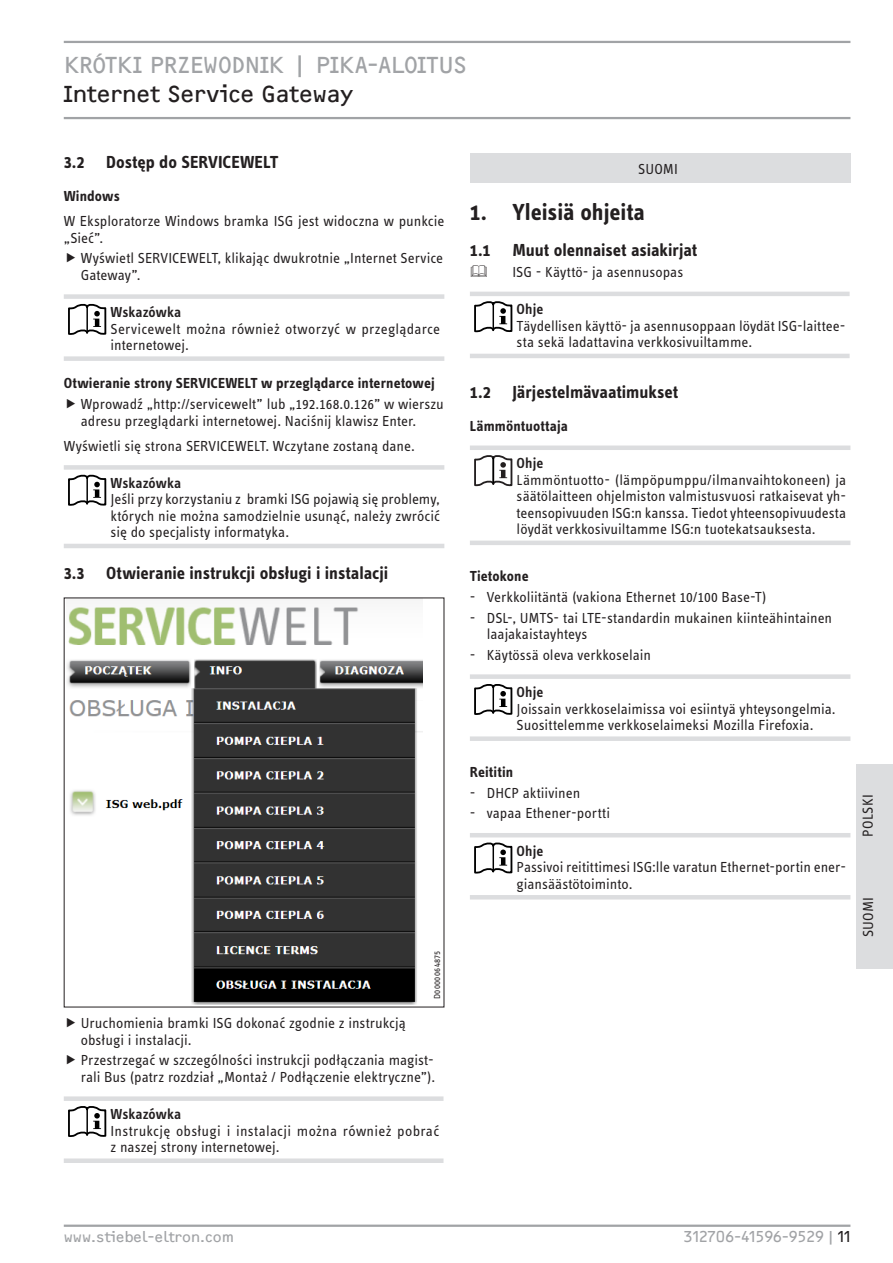
<style>
.page{position:relative;width:893px;height:1263px;background:#fff}
.page>*{position:absolute;margin:0;border:0;box-sizing:border-box;transform-origin:0 0}
.t1{font:24px "F2 FOCR Bczyk Com";letter-spacing:-.01em;color:#a1a3a6}
.t2{font:24px "F2 FOCR Bczyk Com";color:#231f20}
.t3{font:700 24px "STE Info Text";color:#231f20}
.t4{font:700 18px "STE Info Text";color:#231f20}
.t5{font:15px/16.5px "STE Info Text";color:#231f20}
.t6{font:700 15px "STE Info Text";letter-spacing:.005em;color:#231f20}
.t7{font:600 15px "STE Info Text";letter-spacing:.005em;color:#231f20}
.t8{font:15px "F2 FOCR Bczyk Com";color:#a1a3a6}
.t9{font:9px "STE Info Text";letter-spacing:.04em;color:#231f20}
.s1{color:#231f20}
</style>
<div class="page">
<hr style="left:64px;top:1224px;width:786px;height:3px;background:#a1a3a6">
<hr style="left:64px;top:41px;width:786px;height:2px;background:#a1a3a6">
<hr style="left:64px;top:117px;width:786px;height:2px;background:#a1a3a6">
<div style="left:857px;top:866px;width:36px;height:102px;background:#dcdddf"></div>
<div style="left:64px;top:294px;width:380px;height:5px;background:#dcdddf"></div>
<div style="left:64px;top:356px;width:380px;height:5px;background:#dcdddf"></div>
<svg style="left:68px;top:304px;width:38px;height:31px"></svg>
<hr style="left:86px;top:307px;width:2px;height:25px;background:#000">
<div style="left:64px;top:465px;width:380px;height:5px;background:#dcdddf"></div>
<hr style="left:64px;top:544px;width:380px;height:4px;background:#dcdddf">
<svg style="left:68px;top:475px;width:38px;height:31px"></svg>
<hr style="left:86px;top:478px;width:2px;height:24px;background:#000">
<img style="left:67px;top:607px;width:355px;height:398px">
<div style="left:64px;top:1096px;width:379px;height:5px;background:#dcdddf"></div>
<div style="left:64px;top:1158px;width:379px;height:5px;background:#dcdddf"></div>
<svg style="left:68px;top:1106px;width:38px;height:31px"></svg>
<hr style="left:86px;top:1109px;width:2px;height:25px;background:#000">
<div style="left:470px;top:153px;width:380px;height:29px;background:#dcdddf"></div>
<hr style="left:470px;top:292px;width:380px;height:4px;background:#dcdddf">
<hr style="left:470px;top:354px;width:380px;height:4px;background:#dcdddf">
<svg style="left:474px;top:301px;width:38px;height:31px"></svg>
<div style="left:470px;top:445px;width:380px;height:5px;background:#dcdddf"></div>
<hr style="left:470px;top:541px;width:380px;height:4px;background:#dcdddf">
<svg style="left:474px;top:455px;width:38px;height:31px"></svg>
<hr style="left:492px;top:458px;width:2px;height:25px;background:#000">
<div style="left:470px;top:674px;width:380px;height:5px;background:#dcdddf"></div>
<div style="left:470px;top:736px;width:380px;height:5px;background:#dcdddf"></div>
<svg style="left:474px;top:684px;width:38px;height:31px"></svg>
<hr style="left:470px;top:833px;width:380px;height:4px;background:#dcdddf">
<hr style="left:470px;top:895px;width:380px;height:4px;background:#dcdddf">
<svg style="left:474px;top:842px;width:38px;height:31px"></svg>
<div style="left:857px;top:765px;width:36px;height:102px;background:#dcdddf"></div>
<h1 class="t1" style="left:64px;top:51px;width:404px">KRÓTKI PRZEWODNIK | PIKA-ALOITUS</h1>
<h1 class="t2" style="left:64px;top:80px;width:291px">Internet Service Gateway</h1>
<p class="t4" style="left:64px;top:151px;width:216px">3.2 Dostęp do SERVICEWELT</p>
<p class="t6" style="left:64px;top:187px;width:58px">Windows</p>
<p class="t5" style="left:64px;top:213px;width:382px">W Eksploratorze Windows bramka ISG jest widoczna w punkcie „Sieć”.</p>
<p class="t5" style="left:81px;top:250px;width:364px">Wyświetl SERVICEWELT, klikając dwukrotnie „Internet Service<br>Gateway”.</p>
<p class="t7" style="left:111px;top:303px;width:72px">Wskazówka</p>
<p class="t5" style="left:111px;top:320px;width:331px">Servicewelt można również otworzyć w przeglądarce internetowej.</p>
<p class="t6" style="left:64px;top:375px;width:372px">Otwieranie strony SERVICEWELT w przeglądarce internetowej</p>
<p class="t5" style="left:81px;top:396px;width:365px">Wprowadź „http://servicewelt” lub „192.168.0.126” w wierszu adresu przeglądarki internetowej. Naciśnij klawisz Enter.</p>
<p class="t5" style="left:64px;top:437px;width:353px">Wyświetli się strona SERVICEWELT. Wczytane zostaną dane.</p>
<p class="t7" style="left:111px;top:474px;width:72px">Wskazówka</p>
<p class="t5" style="left:111px;top:491px;width:331px;text-align:justify">Jeśli przy korzystaniu z bramki ISG pojawią się problemy, których nie można samodzielnie usunąć, należy zwrócić się do specjalisty informatyka.</p>
<p class="t4" style="left:64px;top:562px;width:326px">3.3 Otwieranie instrukcji obsługi i instalacji</p>
<p class="t9" style="left:432px;top:999px;width:50px;rotate:-90deg">D0000064875</p>
<p class="t5" style="left:81px;top:1015px;width:327px">Uruchomienia bramki ISG dokonać zgodnie z instrukcją obsługi i instalacji.</p>
<p class="t5" style="left:81px;top:1052px;width:356px">Przestrzegać w szczególności instrukcji podłączania magist&shy;rali Bus (patrz rozdział „Montaż / Podłączenie elektryczne”).</p>
<p class="t7" style="left:111px;top:1105px;width:72px">Wskazówka</p>
<p class="t5" style="left:111px;top:1122px;width:330px">Instrukcję obsługi i instalacji można również pobrać z naszej strony internetowej.</p>
<p class="t5" style="left:638px;top:160px;width:41px">SUOMI</p>
<h1 class="t3" style="left:470px;top:198px;width:177px">1. Yleisiä ohjeita</h1>
<p class="t4" style="left:470px;top:240px;width:229px">1.1 Muut olennaiset asiakirjat</p>
<p class="t5" style="left:512px;top:264px;width:172px">ISG - Käyttö- ja asennusopas</p>
<p class="t7" style="left:517px;top:301px;width:28px">Ohje</p>
<p class="t5" style="left:517px;top:318px;width:330px">Täydellisen käyttö- ja asennusoppaan löydät ISG-laittee&shy;sta sekä ladattavina verkkosivuiltamme.</p>
<p class="t4" style="left:470px;top:381px;width:210px">1.2 Järjestelmävaatimukset</p>
<p class="t6" style="left:470px;top:417px;width:100px">Lämmöntuottaja</p>
<p class="t7" style="left:517px;top:455px;width:28px">Ohje</p>
<p class="t5" style="left:517px;top:471px;width:331px;text-align:justify">Lämmöntuotto- (lämpöpumppu/ilmanvaihtokoneen) ja säätölaitteen ohjelmiston valmistusvuosi ratkaisevat yh&shy;teensopivuuden ISG:n kanssa. Tiedot yhteensopivuudesta löydät verkkosivuiltamme ISG:n tuotekatsauksesta.</p>
<p class="t6" style="left:470px;top:567px;width:60px">Tietokone</p>
<p class="t5" style="left:470px;top:588px;width:298px">- Verkkoliitäntä (vakiona Ethernet 10/100 Base-T)</p>
<p class="t5" style="left:487px;top:609px;width:347px;text-indent:-17px">- DSL-, UMTS- tai LTE-standardin mukainen kiinteähintainen laajakaistayhteys</p>
<p class="t5" style="left:470px;top:646px;width:183px">- Käytössä oleva verkkoselain</p>
<p class="t7" style="left:517px;top:683px;width:28px">Ohje</p>
<p class="t5" style="left:517px;top:700px;width:321px">Joissain verkkoselaimissa voi esiintyä yhteysongelmia.<br>Suosittelemme verkkoselaimeksi Mozilla Firefoxia.</p>
<p class="t6" style="left:470px;top:763px;width:45px">Reititin</p>
<p class="t5" style="left:470px;top:784px;width:112px">- DHCP aktiivinen</p>
<p class="t5" style="left:470px;top:805px;width:142px">- vapaa Ethener-portti</p>
<p class="t7" style="left:517px;top:842px;width:28px">Ohje</p>
<p class="t5" style="left:517px;top:859px;width:331px">Passivoi reitittimesi ISG:lle varatun Ethernet-portin ener&shy;giansäästötoiminto.</p>
<p class="t5" style="left:860px;top:837px;width:44px;rotate:-90deg">POLSKI</p>
<p class="t5" style="left:860px;top:937px;width:41px;rotate:-90deg">SUOMI</p>
<p class="t8" style="left:64px;top:1228px;width:172px">www.stiebel-eltron.com</p>
<p class="t8" style="left:683px;top:1228px;width:169px">312706-41596-9529|<span class="s1">11</span></p>
</div>
